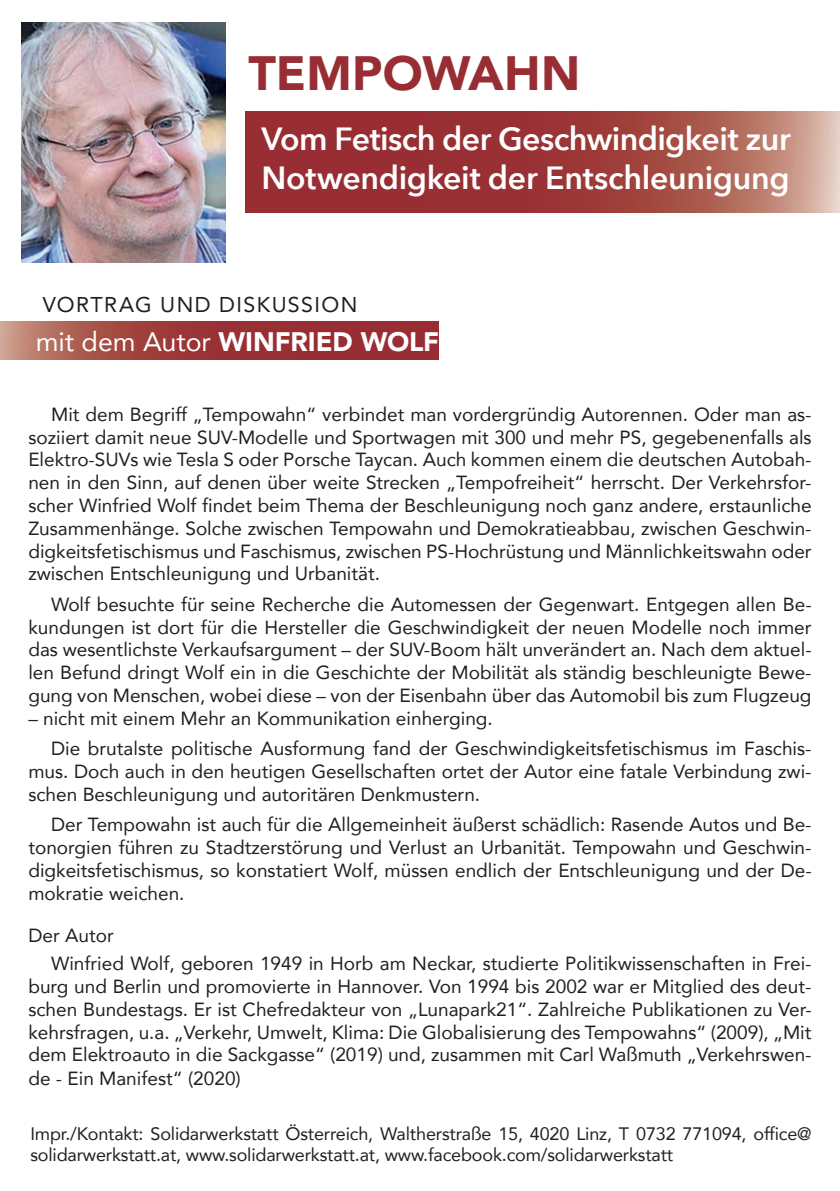
<style>
.page{position:relative;width:840px;height:1191px;background:#fff}
.page>*{position:absolute;margin:0;border:0;box-sizing:border-box;transform-origin:0 0}
.t1{font:900 48px "Avenir";letter-spacing:.005em;color:#982e33}
.t2{font:600 32px/38.4px "Avenir Next";letter-spacing:-.015em;color:#fff}
.t3{font:900 26.8px "Avenir";color:#fff}
.t4{font:21.4px "Avenir";letter-spacing:.065em;color:#231f20}
.t5{font:19px/22.8px "Avenir";color:#231f20;text-align:justify}
.t6{font:18px/21.6px "Avenir";letter-spacing:-.01em;color:#231f20}
.s1{font-weight:400}
</style>
<div class="page">
<svg style="left:245px;top:111px;width:594px;height:102px;background:#a34846"></svg>
<svg style="left:0;top:322px;width:438px;height:37px;background:#a14240"></svg>
<img style="left:21px;top:23px;width:205px;height:240px">
<h1 class="t1" style="left:248px;top:32px;width:333px">TEMPOWAHN</h1>
<h2 class="t2" style="left:261px;top:120px;width:530px">Vom Fetisch der Geschwindigkeit zur<br>Notwendigkeit der Entschleunigung</h2>
<p class="t4" style="left:43px;top:287px;width:316px">VORTRAG UND DISKUSSION</p>
<h3 class="t3" style="left:36px;top:319px;width:404px"><span class="s1">mit dem Autor</span> WINFRIED WOLF</h3>
<p class="t5" style="left:28px;top:402px;width:784px;text-indent:23px">Mit dem Begriff „Tempowahn“ verbindet man vordergründig Autorennen. Oder man as&shy;soziiert damit neue SUV-Modelle und Sportwagen mit 300 und mehr PS, gegebenenfalls als Elektro-SUVs wie Tesla S oder Porsche Taycan. Auch kommen einem die deutschen Autobah&shy;nen in den Sinn, auf denen über weite Strecken „Tempofreiheit“ herrscht. Der Verkehrsfor&shy;scher Winfried Wolf findet beim Thema der Beschleunigung noch ganz andere, erstaunliche Zusammenhänge. Solche zwischen Tempowahn und Demokratieabbau, zwischen Geschwin&shy;digkeitsfetischismus und Faschismus, zwischen PS-Hochrüstung und Männlichkeitswahn oder zwischen Entschleunigung und Urbanität.</p>
<p class="t5" style="left:28px;top:592px;width:784px;text-indent:23px">Wolf besuchte für seine Recherche die Automessen der Gegenwart. Entgegen allen Be&shy;kundungen ist dort für die Hersteller die Geschwindigkeit der neuen Modelle noch immer das wesentlichste Verkaufsargument – der SUV-Boom hält unverändert an. Nach dem aktuel&shy;len Befund dringt Wolf ein in die Geschichte der Mobilität als ständig beschleunigte Bewe&shy;gung von Menschen, wobei diese – von der Eisenbahn über das Automobil bis zum Flugzeug</p>
<p class="t5" style="left:51px;top:702px;width:761px;line-height:30.4px;text-indent:-23px">– nicht mit einem Mehr an Kommunikation einherging.<br>Die brutalste politische Ausformung fand der Geschwindigkeitsfetischismus im Faschis-</p>
<p class="t5" style="left:28px;top:759px;width:784px">mus. Doch auch in den heutigen Gesellschaften ortet der Autor eine fatale Verbindung zwi&shy;schen Beschleunigung und autoritären Denkmustern.</p>
<p class="t5" style="left:28px;top:812px;width:784px;text-indent:23px">Der Tempowahn ist auch für die Allgemeinheit äußerst schädlich: Rasende Autos und Be&shy;tonorgien führen zu Stadtzerstörung und Verlust an Urbanität. Tempowahn und Geschwin&shy;digkeitsfetischismus, so konstatiert Wolf, müssen endlich der Entschleunigung und der De&shy;mokratie weichen.</p>
<p class="t5" style="left:51px;top:920px;width:761px;line-height:28.4px;text-indent:-23px">Der Autor<br>Winfried Wolf, geboren 1949 in Horb am Neckar, studierte Politikwissenschaften in Frei-</p>
<p class="t5" style="left:28px;top:974px;width:784px">burg und Berlin und promovierte in Hannover. Von 1994 bis 2002 war er Mitglied des deut&shy;schen Bundestags. Er ist Chefredakteur von „Lunapark21“. Zahlreiche Publikationen zu Ver&shy;kehrsfragen, u.a. „Verkehr, Umwelt, Klima: Die Globalisierung des Tempowahns“ (2009), „Mit dem Elektroauto in die Sackgasse“ (2019) und, zusammen mit Carl Waßmuth „Verkehrswen&shy;de - Ein Manifest“ (2020)</p>
<p class="t6" style="left:30px;top:1122px;width:782px">Impr./Kontakt: Solidarwerkstatt Österreich, Waltherstraße 15, 4020 Linz, T 0732 771094, office@ solidarwerkstatt.at, www.solidarwerkstatt.at, www.facebook.com/solidarwerkstatt</p>
</div>
